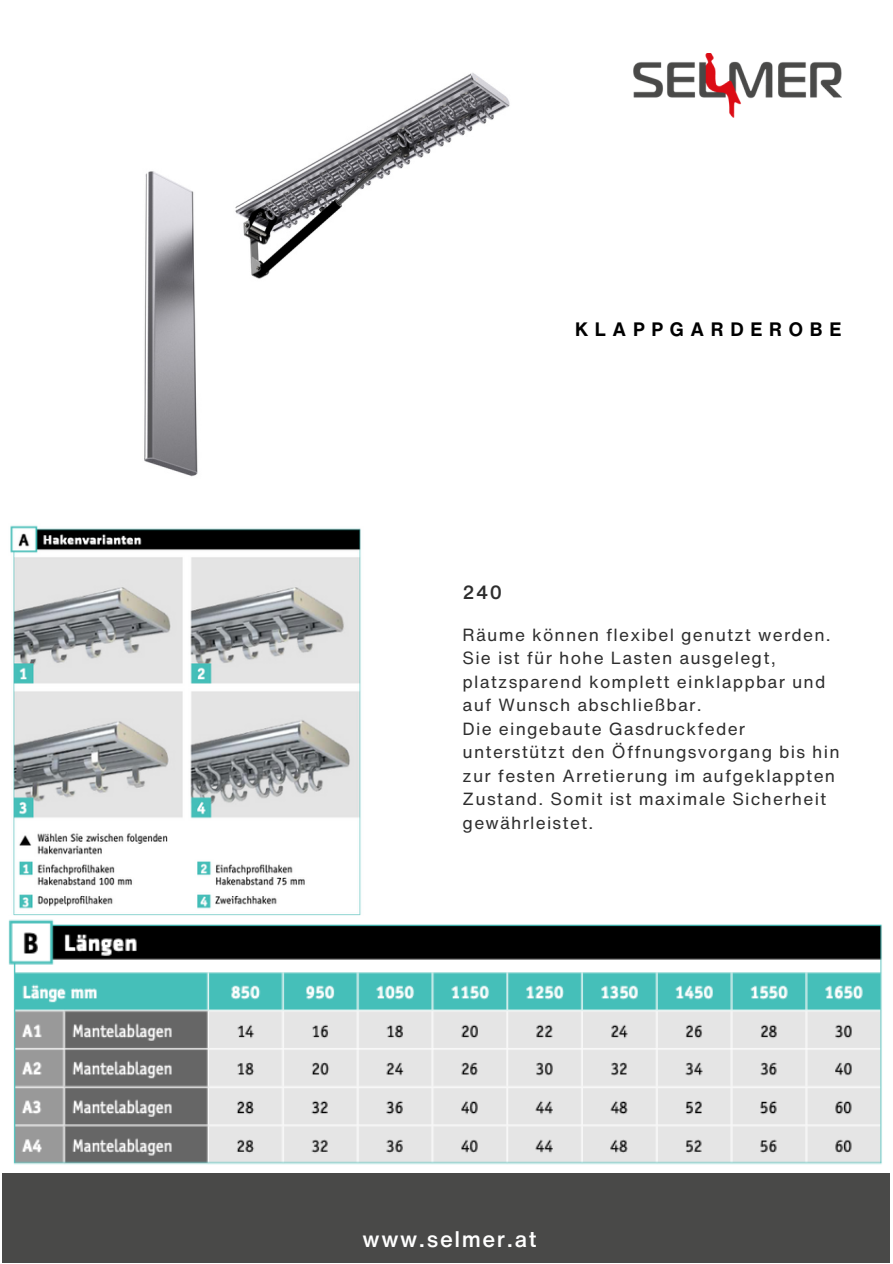
<style>
.page{position:relative;width:893px;height:1264px;background:#fff}
.page>*{position:absolute;margin:0;border:0;box-sizing:border-box;transform-origin:0 0}
.t1{font:500 22.2px "Helvetica Now Text";letter-spacing:.07em;color:#fff}
.t2{font:700 19.05px "Helvetica Now Text";letter-spacing:.35em;color:#000}
.t3{font:500 18.75px "Helvetica Now Text";color:#2e2e2e}
.t4{font:17.25px/23.5px "Helvetica Now Text";letter-spacing:.07em;color:#2e2e2e}
</style>
<div class="page">
<img style="left:144px;top:73px;width:366px;height:404px">
<img style="left:633px;top:53px;width:208px;height:64px">
<div style="left:2px;top:1173px;width:887px;height:89px;background:#494948"></div>
<img style="left:10px;top:525px;width:351px;height:391px">
<img style="left:8px;top:919px;width:874px;height:246px">
<p class="t2" style="left:575px;top:314px;width:268px">KLAPPGARDEROBE</p>
<p class="t3" style="left:462px;top:578px;width:41px">240</p>
<p class="t4" style="left:462px;top:622px;width:369px">Räume können flexibel genutzt werden.<br>Sie ist fü r hohe Lasten ausgelegt, platzsparend komplett einklappbar und auf Wunsch abschließbar.</p>
<p class="t4" style="left:462px;top:716px;width:378px">Die eingebaute Gasdruckfeder unterstützt den Öffnungsvorgang bis hin zur festen Arretierung im aufgeklappten Zustand. Somit ist maximale Sicherheit gewährleistet.</p>
<p class="t1" style="left:362px;top:1221px;width:175px">www.selmer.at</p>
</div>
